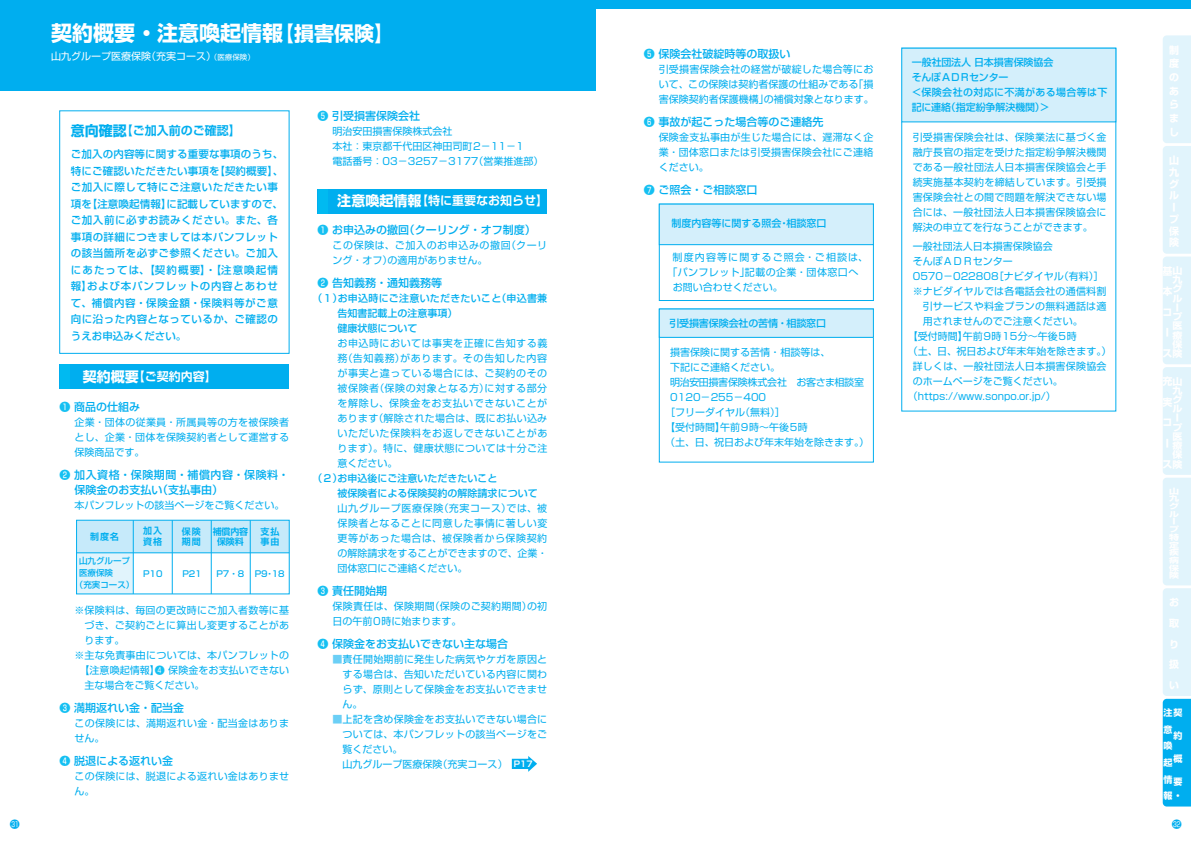
<style>
.page{position:relative;width:1191px;height:842px;background:#fff}
.page>*{position:absolute;margin:0;border:0;box-sizing:border-box;transform-origin:0 0}
.t1{font:700 21px "Shin Go Pro";color:#fff}
.t2{font:700 12px "Shin Go Pro De";color:#fff}
.t3{font:700 12px "Shin Go Pro De";color:#00aeef}
.t4{font:500 11px "Shin Go Pro";color:#00aeef}
.t5{font:500 11px/15px "Shin Go Pro";letter-spacing:.05em;color:#00aeef}
.t6{font:500 10.5px/16.5px "Shin Go Pro";letter-spacing:.04em;color:#00aeef}
.t7{font:10px/15px "Shin Go Pro";letter-spacing:.02em;color:#00aeef;text-align:justify}
.t8{font:10px/15px "Shin Go Pro";color:#00aeef}
.t9{font:500 10px/15px "Shin Go Pro";color:#00aeef}
.t10{font:500 10px/15px "Shin Go Pro";letter-spacing:.025em;color:#00aeef}
.t11{font:10px/15px "Shin Go Pro";letter-spacing:.06em;color:#00aeef}
.t12{font:700 10px/20.6px "Shin Go Pro";color:#fff}
.t13{font:10px "Shin Go Pro";color:#fff}
.t14{font:10px "Shin Go Pro";letter-spacing:-.025em;color:#00aeef}
.t15{font:10px "Shin Go Pro";letter-spacing:.04em;color:#00aeef}
.t16{font:10px "Shin Go Pro";letter-spacing:.11em;color:#00aeef}
.t17{font:700 9.2px/9.2px "Shin Go Pro";color:#fff;scale:1.09 1}
.t18{font:700 9px/10.5px "Shin Go Pro De";letter-spacing:.1em;color:#00aeef}
.t19{font:700 9px/16.6px "Shin Go Pro";color:#fff}
.t20{font:500 8.5px "Shin Go Pro";color:#00aeef}
.t21{font:700 8.2px "Shin Go Pro De";color:#fff}
.t22{font:700 7.5px/7.7px "Shin Go Pro";color:#fff;scale:1.33 1}
.t23{font:700 7px "Shin Go Pro";color:#fff;scale:.75 1}
.s1{font-size:20px}
.s2{font-size:7.5px}
.s3{font-family:"Shin Go Pro";font-size:14px}
.s4{color:#15c0f2}
.s5{color:#6bcff6}
.s6{font-size:9.2px}
</style>
<div class="page">
<div style="left:595px;top:0;width:596px;height:9px;background:#00aeef"></div>
<div style="left:0;top:0;width:595px;height:91px;background:#00aeef"></div>
<div style="left:60px;top:364px;width:229px;height:25px;background:#00aeef"></div>
<div style="left:60px;top:364px;width:9px;height:25px;background:#00baf1"></div>
<div style="left:317px;top:189px;width:230px;height:24px;background:#00aeef"></div>
<div style="left:317px;top:189px;width:10px;height:24px;background:#00baf1"></div>
<div style="left:77px;top:553px;width:56px;height:41px;background:#e1f4fc"></div>
<div style="left:77px;top:520px;width:212px;height:33px;background:#c6eafa"></div>
<hr style="left:77px;top:553px;width:212px;height:1px;background:#00aeef">
<hr style="left:133px;top:520px;width:1px;height:74px;background:#00aeef">
<hr style="left:172px;top:520px;width:1px;height:74px;background:#00aeef">
<hr style="left:211px;top:520px;width:1px;height:74px;background:#00aeef">
<hr style="left:250px;top:520px;width:1px;height:74px;background:#00aeef">
<div style="left:659px;top:204px;width:214px;height:97px;border:1px solid #00aeef"></div>
<div style="left:659px;top:204px;width:214px;height:41px;background:#d4effb"></div>
<div style="left:659px;top:204px;width:214px;height:41px;border:1px solid #00aeef"></div>
<div style="left:659px;top:309px;width:214px;height:28px;background:#d4effb"></div>
<div style="left:659px;top:309px;width:214px;height:29px;border:1px solid #00aeef"></div>
<div style="left:76px;top:520px;width:213px;height:74px;border:1px solid #00aeef"></div>
<div style="left:59px;top:111px;width:230px;height:243px;border:1px solid #00aeef"></div>
<svg style="left:512px;top:756px;width:25px;height:16px"></svg>
<div style="left:901px;top:48px;width:214px;height:74px;background:#d4effb"></div>
<svg style="left:1162px;top:35px;width:29px;height:771px;background:#c4ebfa"></svg>
<h1 class="t1" style="left:51px;top:17px;width:345px">契約概要・注意喚起情報<span class="s1">【損害保険】</span></h1>
<p class="t13" style="left:51px;top:48px;width:205px">山九グループ医療保険（充実コース）<span class="s2">（医療保険）</span></p>
<p class="t3" style="left:71px;top:120px;width:171px"><span class="s3">意向確認</span>【ご加入前のご確認】</p>
<p class="t6" style="left:71px;top:145px;width:214px">ご加入の内容等に関する重要な事項のうち、特にご確認いただきたい事項を【契約概要】、ご加入に際して特にご注意いただきたい事項を【注意喚起情報】に記載していますので、ご加入前に必ずお読みください。また、各事項の詳細につきましては本パンフレットの該当箇所を必ずご参照ください。ご加入にあたっては、【契約概要】・【注意喚起情報】および本パンフレットの内容とあわせて、補償内容・保険金額・保険料等がご意向に沿った内容となっているか、ご確認のうえお申込みください。</p>
<p class="t2" style="left:83px;top:367px;width:135px"><span class="s3">契約概要</span>【ご契約内容】</p>
<p class="t4" style="left:60px;top:398px;width:82px"><span class="s4">❶</span> 商品の仕組み</p>
<p class="t7" style="left:75px;top:413px;width:216px">企業・団体の従業員・所属員等の方を被保険者とし、企業・団体を保険契約者として運営する保険商品です。</p>
<p class="t5" style="left:75px;top:466px;width:216px;text-indent:-15px"><span class="s4">❷</span> 加入資格・保険期間・補償内容・保険料・保険金のお支払い（支払事由）</p>
<p class="t8" style="left:75px;top:496px;width:211px">本パンフレットの該当ページをご覧ください。</p>
<p class="t18" style="left:90px;top:530px;width:30px">制度名</p>
<p class="t18" style="left:213px;top:525px;width:37px;text-align:center">補償内容保険料</p>
<p class="t18" style="left:182px;top:525px;width:20px">保険期間</p>
<p class="t18" style="left:261px;top:525px;width:20px">支払事由</p>
<p class="t18" style="left:143px;top:525px;width:20px">加入資格</p>
<p class="t20" style="left:79px;top:554px;width:53px">山九グループ</p>
<p class="t20" style="left:79px;top:566px;width:35px">医療保険</p>
<p class="t20" style="left:75px;top:578px;width:61px">（充実コース）</p>
<p class="t20" style="left:143px;top:566px;width:21px">P10</p>
<p class="t20" style="left:182px;top:566px;width:21px">P21</p>
<p class="t20" style="left:216px;top:566px;width:70px">P7・8 P9・18</p>
<p class="t7" style="left:75px;top:601px;width:216px">※保険料は、毎回の更改時にご加入者数等に基</p>
<p class="t7" style="left:85px;top:616px;width:206px">づき、ご契約ごとに算出し変更することがあ</p>
<p class="t7" style="left:85px;top:631px;width:41px">ります。</p>
<p class="t7" style="left:75px;top:646px;width:216px">※主な免責事由については、本パンフレットの</p>
<p class="t7" style="left:80px;top:661px;width:211px">【注意喚起情報】<span class="s4">❹</span> 保険金をお支払いできない</p>
<p class="t8" style="left:85px;top:676px;width:121px">主な場合をご覧ください。</p>
<p class="t4" style="left:60px;top:699px;width:126px"><span class="s4">❸</span> 満期返れい金・配当金</p>
<p class="t7" style="left:75px;top:714px;width:216px">この保険には、満期返れい金・配当金はありません。</p>
<p class="t4" style="left:60px;top:752px;width:115px"><span class="s4">❹</span> 脱退による返れい金</p>
<p class="t7" style="left:75px;top:767px;width:216px">この保険には、脱退による返れい金はありません。</p>
<p class="t4" style="left:317px;top:107px;width:104px"><span class="s4">❺</span> 引受損害保険会社</p>
<p class="t8" style="left:332px;top:123px;width:212px">明治安田損害保険株式会社<br>本社：東京都千代田区神田司町2－11－1<br>電話番号：03－3257－3177（営業推進部）</p>
<p class="t2" style="left:337px;top:191px;width:212px"><span class="s3">注意喚起情報</span>【特に重要なお知らせ】</p>
<p class="t4" style="left:317px;top:220px;width:220px"><span class="s4">❶</span> お申込みの撤回（クーリング・オフ制度）</p>
<p class="t11" style="left:332px;top:236px;width:216px">この保険は、ご加入のお申込みの撤回（クーリング・オフ）の適用がありません。</p>
<p class="t4" style="left:317px;top:273px;width:126px"><span class="s4">❷</span> 告知義務・通知義務等</p>
<p class="t10" style="left:337px;top:289px;width:211px;text-indent:-25px">（１）お申込時にご注意いただきたいこと（申込書兼告知書記載上の注意事項）<br>健康状態について</p>
<p class="t7" style="left:337px;top:334px;width:211px">お申込時においては事実を正確に告知する義務（告知義務）があります。その告知した内容が事実と違っている場合には、ご契約のその被保険者（保険の対象となる方）に対する部分を解除し、保険金をお支払いできないことがあります（解除された場合は、既にお払い込みいただいた保険料をお返しできないことがあります）。特に、健康状態については十分ご注意ください。</p>
<p class="t9" style="left:337px;top:469px;width:201px;text-indent:-25px">（２）お申込後にご注意いただきたいこと<br>被保険者による保険契約の解除請求について</p>
<p class="t7" style="left:337px;top:499px;width:211px">山九グループ医療保険（充実コース）では、被保険者となることに同意した事情に著しい変更等があった場合は、被保険者から保険契約の解除請求をすることができますので、企業・団体窓口にご連絡ください。</p>
<p class="t4" style="left:317px;top:581px;width:71px"><span class="s4">❸</span> 責任開始期</p>
<p class="t7" style="left:332px;top:597px;width:216px">保険責任は、保険期間（保険のご契約期間）の初日の午前0時に始まります。</p>
<p class="t4" style="left:317px;top:634px;width:192px"><span class="s4">❹</span> 保険金をお支払いできない主な場合</p>
<p class="t7" style="left:342px;top:650px;width:206px;text-indent:-10px"><span class="s5">■</span>責任開始期前に発生した病気やケガを原因とする場合は、告知いただいている内容に関わらず、原則として保険金をお支払いできません。</p>
<p class="t7" style="left:332px;top:710px;width:216px"><span class="s5">■</span>上記を含め保険金をお支払いできない場合に</p>
<p class="t7" style="left:342px;top:725px;width:206px">ついては、本パンフレットの該当ページをご</p>
<p class="t7" style="left:342px;top:740px;width:61px">覧ください。</p>
<p class="t8" style="left:332px;top:755px;width:181px">　山九グループ医療保険（充実コース）　</p>
<p class="t21" style="left:514px;top:757px;width:20px">P17</p>
<p class="t4" style="left:643px;top:45px;width:148px"><span class="s4">❺</span> 保険会社破綻時等の取扱い</p>
<p class="t7" style="left:658px;top:60px;width:216px">引受損害保険会社の経営が破綻した場合等において、この保険は契約者保護の仕組みである「損害保険契約者保護機構」の補償対象となります。</p>
<p class="t4" style="left:643px;top:113px;width:181px"><span class="s4">❻</span> 事故が起こった場合等のご連絡先</p>
<p class="t7" style="left:658px;top:128px;width:216px">保険金支払事由が生じた場合には、遅滞なく企業・団体窓口または引受損害保険会社にご連絡ください。</p>
<p class="t4" style="left:643px;top:181px;width:115px"><span class="s4">❼</span> ご照会・ご相談窓口</p>
<p class="t9" style="left:671px;top:215px;width:156px">制度内容等に関する照会・相談窓口</p>
<p class="t16" style="left:672px;top:249px;width:197px">制度内容等に関するご照会・ご相談は、</p>
<p class="t15" style="left:667px;top:264px;width:192px">「パンフレット」記載の企業・団体窓口へ</p>
<p class="t8" style="left:672px;top:279px;width:111px">お問い合わせください。</p>
<p class="t9" style="left:669px;top:314px;width:158px">引受損害保険会社の苦情・相談窓口</p>
<p class="t8" style="left:670px;top:344px;width:161px">損害保険に関する苦情・相談等は、</p>
<p class="t8" style="left:670px;top:359px;width:111px">下記にご連絡ください。</p>
<p class="t14" style="left:670px;top:374px;width:195px">明治安田損害保険株式会社　お客さま相談室</p>
<p class="t8" style="left:670px;top:389px;width:97px">0120－255－400</p>
<p class="t8" style="left:665px;top:404px;width:121px">［フリーダイヤル（無料）］</p>
<p class="t8" style="left:665px;top:419px;width:144px">【受付時間】午前9時～午後5時</p>
<p class="t8" style="left:665px;top:434px;width:205px">（土、日、祝日および年末年始を除きます。）</p>
<p class="t9" style="left:911px;top:53px;width:197px">一般社団法人 日本損害保険協会<br>そんぽＡＤＲセンター<br>＜保険会社の対応に不満がある場合等は下記に連絡（指定紛争解決機関）＞</p>
<p class="t7" style="left:912px;top:128px;width:195px">引受損害保険会社は、保険業法に基づく金融庁長官の指定を受けた指定紛争解決機関である一般社団法人日本損害保険協会と手続実施基本契約を締結しています。引受損害保険会社との間で問題を解決できない場合には、一般社団法人日本損害保険協会に解決の申立てを行なうことができます。</p>
<p class="t8" style="left:912px;top:237px;width:141px">一般社団法人日本損害保険協会</p>
<p class="t8" style="left:912px;top:252px;width:101px">そんぽＡＤＲセンター</p>
<p class="t8" style="left:912px;top:267px;width:192px">0570－022808［ナビダイヤル（有料）］</p>
<p class="t7" style="left:912px;top:282px;width:195px">※ナビダイヤルでは各電話会社の通信料割</p>
<p class="t7" style="left:922px;top:297px;width:185px">引サービスや料金プランの無料通話は適</p>
<p class="t8" style="left:922px;top:312px;width:161px">用されませんのでご注意ください。</p>
<p class="t7" style="left:907px;top:327px;width:170px">【受付時間】午前9時15分～午後5時</p>
<p class="t8" style="left:907px;top:342px;width:205px">（土、日、祝日および年末年始を除きます。）</p>
<p class="t7" style="left:912px;top:357px;width:195px">詳しくは、一般社団法人日本損害保険協会</p>
<p class="t8" style="left:912px;top:372px;width:151px">のホームページをご覧ください。</p>
<p class="t8" style="left:907px;top:387px;width:149px">（https://www.sonpo.or.jp/）</p>
<p class="t12" style="left:1169px;top:42px;width:11px;line-height:13.7px;text-align:justify">制度のあらまし</p>
<p class="t12" style="left:1169px;top:153px;width:11px;line-height:11.7px">山九グループ保険</p>
<p class="t12" style="left:1162px;top:260px;width:21px">基<span class="s6">山</span>本コ<br>ー<br>ス<span class="s6">険</span></p>
<p class="t17" style="left:1172px;top:274px;width:11px">九グループ医療保</p>
<p class="t12" style="left:1162px;top:370px;width:21px">充<span class="s6">山</span>実コ<br>ー<br>ス<span class="s6">険</span></p>
<p class="t17" style="left:1172px;top:385px;width:11px">九グループ医療保</p>
<p class="t23" style="left:1164px;top:463px;width:26px">P1～2</p>
<p class="t22" style="left:1169px;top:486px;width:9px">山九グループ特定疾病保険</p>
<p class="t12" style="left:1169px;top:591px;width:11px">お取り扱い</p>
<p class="t19" style="left:1163px;top:703px;width:20px">注契意喚起情報・</p>
<p class="t19" style="left:1173px;top:726px;width:10px">約</p>
<p class="t19" style="left:1173px;top:749px;width:10px">概</p>
<p class="t19" style="left:1173px;top:773px;width:10px">要</p>
</div>
